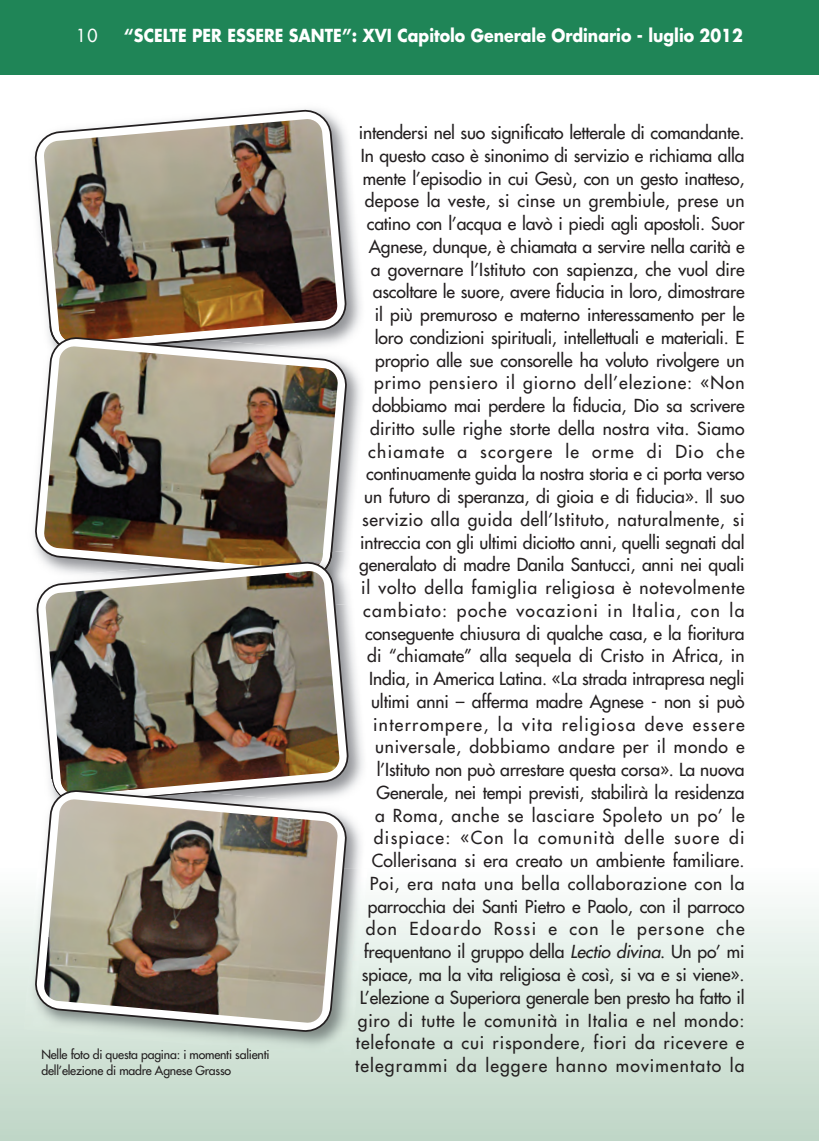
<style>
.page{position:relative;width:819px;height:1141px;background:#fff}
.page>*{position:absolute;margin:0;border:0;box-sizing:border-box;transform-origin:0 0}
.t1{font:17.5px/22.8px "Futura";letter-spacing:-.01em;color:#231f20;text-align:right}
.t2{font:700 17.5px "Futura";color:#fff;scale:.9 1}
.t3{font:17.5px "Futura";color:#fff}
.t4{font:12.25px/15.8px "Futura";letter-spacing:-.015em;color:#231f20}
.s1{font-style:italic}
</style>
<div class="page">
<div style="left:0;top:868px;width:819px;height:273px;background:linear-gradient(to bottom,#fbfefd,#bed5c5)"></div>
<svg style="left:818px;top:868px;width:1px;height:273px"></svg>
<div style="left:0;top:0;width:819px;height:74px;background:#1f8557"></div>
<img style="left:347px;top:153px;width:14px;height:388px">
<svg style="left:34px;top:109px;width:313px;height:227px"></svg>
<img style="left:43px;top:118px;width:295px;height:208px">
<img style="left:43px;top:326px;width:301px;height:10px">
<img style="left:50px;top:326px;width:154px;height:10px">
<img style="left:59px;top:327px;width:96px;height:9px">
<svg style="left:34px;top:336px;width:314px;height:216px"></svg>
<img style="left:44px;top:346px;width:294px;height:204px">
<img style="left:349px;top:606px;width:14px;height:184px">
<img style="left:37px;top:550px;width:311px;height:11px">
<img style="left:170px;top:552px;width:161px;height:9px">
<img style="left:218px;top:553px;width:105px;height:8px">
<svg style="left:36px;top:561px;width:313px;height:230px"></svg>
<img style="left:45px;top:570px;width:295px;height:209px">
<img style="left:348px;top:818px;width:13px;height:50px">
<img style="left:23px;top:868px;width:345px;height:190px">
<img style="left:44px;top:779px;width:296px;height:10px">
<img style="left:52px;top:779px;width:149px;height:10px">
<img style="left:61px;top:780px;width:91px;height:9px">
<svg style="left:34px;top:789px;width:314px;height:244px"></svg>
<img style="left:44px;top:799px;width:294px;height:224px">
<p class="t3" style="left:76px;top:27px;width:23px">10</p>
<p class="t2" style="left:124px;top:28px;width:689px">“SCELTE PER ESSERE SANTE”: XVI Capitolo Generale Ordinario - luglio 2012</p>
<p class="t4" style="left:41px;top:1048px;width:229px">Nelle foto di questa pagina: i momenti salienti dell’elezione di madre Agnese Grasso</p>
<p class="t1" style="left:355px;top:123px;width:391px">intendersi nel suo significato letterale di comandante.<br>In questo caso è sinonimo di servizio e richiama alla mente l’episodio in cui Gesù, con un gesto inatteso, depose la veste, si cinse un grembiule, prese un catino con l’acqua e lavò i piedi agli apostoli. Suor Agnese, dunque, è chiamata a servire nella carità e a governare l’Istituto con sapienza, che vuol dire ascoltare le suore, avere fiducia in loro, dimostrare<br>il più premuroso e materno interessamento per le loro condizioni spirituali, intellettuali e materiali. E proprio alle sue consorelle ha voluto rivolgere un primo pensiero il giorno dell’elezione: «Non dobbiamo mai perdere la fiducia, Dio sa scrivere diritto sulle righe storte della nostra vita. Siamo chiamate a scorgere le orme di Dio che continuamente guida la nostra storia e ci porta verso un futuro di speranza, di gioia e di fiducia». Il suo servizio alla guida dell’Istituto, naturalmente, si intreccia con gli ultimi diciotto anni, quelli segnati dal generalato di madre Danila Santucci, anni nei quali il volto della famiglia religiosa è notevolmente cambiato: poche vocazioni in Italia, con la conseguente chiusura di qualche casa, e la fioritura di “chiamate” alla sequela di Cristo in Africa, in India, in America Latina. «La strada intrapresa negli ultimi anni – afferma madre Agnese - non si può interrompere, la vita religiosa deve essere universale, dobbiamo andare per il mondo e l’Istituto non può arrestare questa corsa». La nuova Generale, nei tempi previsti, stabilirà la residenza<br>a Roma, anche se lasciare Spoleto un po’ le dispiace: «Con la comunità delle suore di Collerisana si era creato un ambiente familiare.<br>Poi, era nata una bella collaborazione con la parrocchia dei Santi Pietro e Paolo, con il parroco don Edoardo Rossi e con le persone che frequentano il gruppo della <span class="s1">Lectio divina</span>. Un po’ mi spiace, ma la vita religiosa è così, si va e si viene».<br>L’elezione a Superiora generale ben presto ha fatto il giro di tutte le comunità in Italia e nel mondo: telefonate a cui rispondere, fiori da ricevere e telegrammi da leggere hanno movimentato la</p>
</div>
